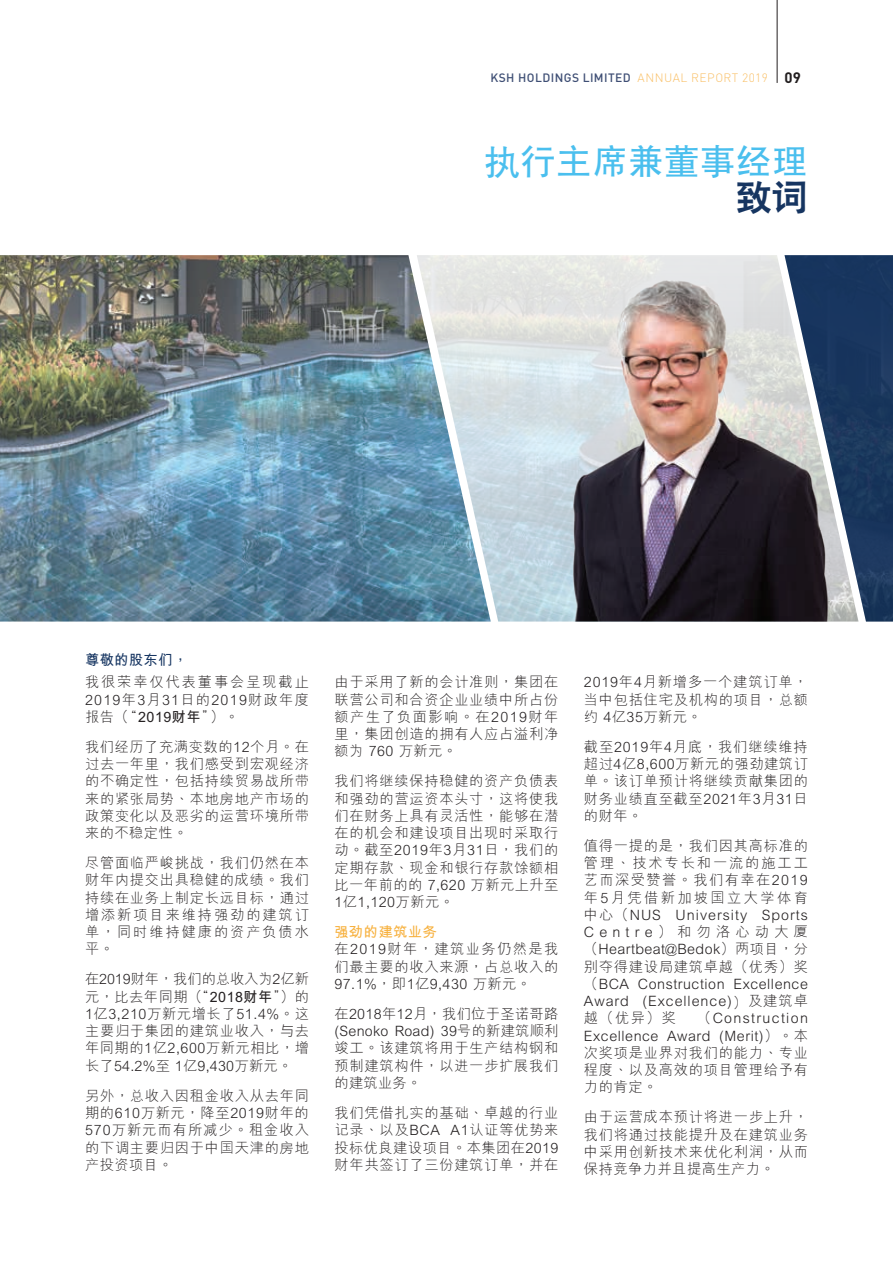
<style>
.page{position:relative;width:893px;height:1263px;background:#fff}
.page>*{position:absolute;margin:0;border:0;box-sizing:border-box;transform-origin:0 0}
.t1{font:700 36px/36px "C Hei 2 HKS";color:#4abfee;text-align:right}
._02_E_Subheading_Bod{font:300 14.25px/17.2px "M Hei HKS";letter-spacing:.05em;color:#231f20;text-align:justify}
._02_E_Subheading_Bod-2{font:700 14.25px "M Hei HKS";letter-spacing:.035em;color:#f7b03c}
._02_E_Subheading_Bod-3{font:700 14.25px "M Hei HKS";letter-spacing:.035em;color:#163561}
.t2{font:500 12px "DINOT";letter-spacing:.035em;color:#3f4f75}
.s1{font-weight:300;color:#f9bf65}
.s2{font-weight:700;font-size:15px;color:#231f20}
.s3{font-family:"FZHTJW GB1 0";font-weight:400}
.s4{font-weight:800;color:#163561}
.s5{font-weight:700}
</style>
<div class="page">
<hr style="left:777px;top:0;width:1px;height:83px;background:#231f20">
<img style="left:0;top:255px;width:417px;height:366px">
<img style="left:858px;top:255px;width:35px;height:366px">
<img style="left:417px;top:255px;width:441px;height:366px">
<p class="t2" style="left:490px;top:70px;width:312px">KSH HOLDINGS LIMITED <span class="s1">ANNUAL REPORT 2019</span> <span class="s2">09</span></p>
<h1 class="t1" style="left:484px;top:141px;width:325px"><span class="s3">执</span>行主席兼董事经理<span class="s4">致詞</span></h1>
<p class="_02_E_Subheading_Bod-3" style="left:85px;top:649px;width:104px">尊敬的股東們，</p>
<p class="_02_E_Subheading_Bod" style="left:85px;top:673px;width:225px">我很榮幸僅代表董事會呈現截止2019年3月31日的2019財政年度報告（“<span class="s5">2019財年</span>”）。</p>
<p class="_02_E_Subheading_Bod" style="left:85px;top:737px;width:225px">我們經歷了充滿變數的12個月。在過去一年裡，我們感受到宏觀經濟的不確定性，包括持續貿易戰所帶來的緊張局勢、本地房地產市場的政策變化以及惡劣的運營環境所帶來的不穩定性。</p>
<p class="_02_E_Subheading_Bod" style="left:85px;top:854px;width:225px">儘管面臨嚴峻挑戰，我們仍然在本財年內提交出具穩健的成績。我們持續在業務上制定長遠目標，通過增添新項目來維持強勁的建築訂單，同時維持健康的資產負債水平。</p>
<p class="_02_E_Subheading_Bod" style="left:85px;top:970px;width:226px">在2019財年，我們的總收入為2億新元，比去年同期（“<span class="s5">2018財年</span>”）的1億3,210萬新元增長了51.4%。這主要歸於集團的建築業收入，與去年同期的1億2,600萬新元相比，增長了54.2%至 1億9,430萬新元。</p>
<p class="_02_E_Subheading_Bod" style="left:85px;top:1086px;width:225px">另外，總收入因租金收入從去年同期的610萬新元，降至2019財年的570萬新元而有所減少。租金收入的下調主要歸因於中國天津的房地產投資項目。</p>
<p class="_02_E_Subheading_Bod" style="left:334px;top:673px;width:225px">由於採用了新的會計準則，集團在聯營公司和合資企業業績中所佔份額產生了負面影響。在2019財年裡，集團創造的擁有人應占溢利淨額為 760 萬新元。</p>
<p class="_02_E_Subheading_Bod" style="left:334px;top:772px;width:225px">我們將繼續保持穩健的資產負債表和強勁的營運資本頭寸，這將使我們在財務上具有靈活性，能夠在潛在的機會和建設項目出現時採取行動。截至2019年3月31日，我們的定期存款、現金和銀行存款餘額相比一年前的的 7,620 萬新元上升至1億1,120萬新元。</p>
<p class="_02_E_Subheading_Bod-2" style="left:334px;top:922px;width:104px">強勁的建築業務</p>
<p class="_02_E_Subheading_Bod" style="left:334px;top:940px;width:225px">在2019財年，建築業務仍然是我們最主要的收入來源，占總收入的97.1%，即1億9,430 萬新元。</p>
<p class="_02_E_Subheading_Bod" style="left:334px;top:1004px;width:225px">在2018年12月，我們位於聖諾哥路(Senoko Road) 39號的新建築順利竣工。該建築將用於生產結構鋼和預制建築構件，以進一步擴展我們的建築業務。</p>
<p class="_02_E_Subheading_Bod" style="left:334px;top:1103px;width:226px">我們憑借紮實的基礎、卓越的行業記錄、以及BCA A1認證等優勢來投標優良建設項目。本集團在2019財年共簽訂了三份建築訂單，並在</p>
<p class="_02_E_Subheading_Bod" style="left:584px;top:673px;width:225px">2019年4月新增多一個建築訂單，當中包括住宅及機構的項目，總額約 4億35萬新元。</p>
<p class="_02_E_Subheading_Bod" style="left:584px;top:737px;width:226px">截至2019年4月底，我們繼續維持超過4億8,600萬新元的強勁建築訂單。該訂單預計將繼續貢獻集團的財務業績直至截至2021年3月31日的財年。</p>
<p class="_02_E_Subheading_Bod" style="left:584px;top:836px;width:226px">值得一提的是，我們因其高標準的管理、技術專長和一流的施工工藝而深受讚譽。我們有幸在2019年5月憑借新加坡國立大學體育中心（NUS University Sports Centre）和勿洛心動大廈（Heartbeat@Bedok）兩項目，分別奪得建設局建築卓越（優秀）獎（BCA Construction Excellence Award (Excellence)）及建築卓越（優異）獎</p>
<p class="_02_E_Subheading_Bod" style="left:584px;top:1009px;width:226px;text-indent:113px">（Construction Excellence Award (Merit)）。本次獎項是業界對我們的能力、專業程度、以及高效的項目管理給予有力的肯定。</p>
<p class="_02_E_Subheading_Bod" style="left:584px;top:1108px;width:225px">由於運營成本預計將進一步上升，我們將通過技能提升及在建築業務中採用創新技術來優化利潤，從而保持競爭力並且提高生產力。</p>
</div>
